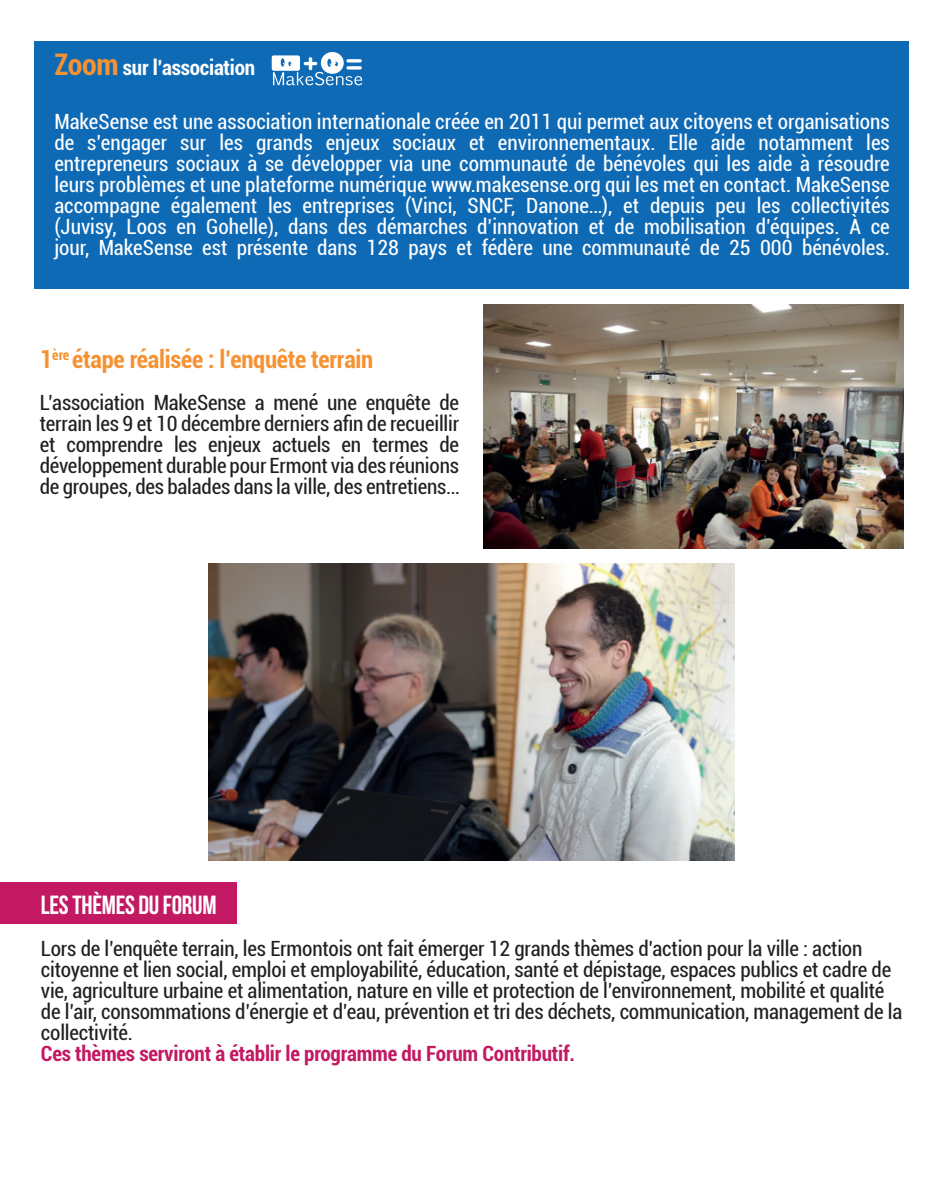
<style>
.page{position:relative;width:943px;height:1191px;background:#fff}
.page>*{position:absolute;margin:0;border:0;box-sizing:border-box;transform-origin:0 0}
.t1{font:26.25px "Bebas Neue";letter-spacing:-.01em;color:#fff}
.t2{font:700 condensed 24.5px "Roboto";letter-spacing:-.01em;color:#f69232}
.t3{font:condensed 21px/21px "Roboto";letter-spacing:-.01em;color:#231f20}
.t4{font:condensed 21px/21px "Roboto";color:#fff;text-align:justify}
.t5{font:700 condensed 21px "Roboto";letter-spacing:-.01em;color:#c31963}
.t6{font:700 condensed 21px "Roboto";letter-spacing:-.01em;color:#fff}
.s1{font-size:29.75px;color:#f69232}
</style>
<div class="page">
<div style="left:34px;top:41px;width:874px;height:247px;background:#0f6ab5"></div>
<svg style="left:272px;top:52px;width:90px;height:33px"></svg>
<div style="left:0;top:882px;width:237px;height:42px;background:#c31963"></div>
<img style="left:209px;top:564px;width:525px;height:297px">
<img style="left:484px;top:305px;width:419px;height:243px">
<p class="t6" style="left:54px;top:53px;width:202px"><span class="s1">Zoom</span> sur l’association</p>
<p class="t4" style="left:54px;top:111px;width:837px">MakeSense est une association internationale créée en 2011 qui permet aux citoyens et organisations de s’engager sur les grands enjeux sociaux et environnementaux. Elle aide notamment les entrepreneurs sociaux à se développer via une communauté de bénévoles qui les aide à résoudre leurs problèmes et une plateforme numérique www.makesense.org qui les met en contact. MakeSense accompagne également les entreprises (Vinci, SNCF, Danone…), et depuis peu les collectivités (Juvisy, Loos en Gohelle), dans des démarches d’innovation et de mobilisation d’équipes. À ce jour, MakeSense est présente dans 128 pays et fédère une communauté de 25 000 bénévoles.</p>
<p class="t2" style="left:40px;top:342px;width:335px">1<sup>ère</sup> étape réalisée : l’enquête terrain</p>
<p class="t3" style="left:40px;top:391px;width:421px;text-align:justify">L’association MakeSense a mené une enquête de terrain les 9 et 10 décembre derniers afin de recueillir et comprendre les enjeux actuels en termes de développement durable pour Ermont via des réunions de groupes, des balades dans la ville, des entretiens…</p>
<p class="t1" style="left:41px;top:890px;width:177px">LES THÈMES DU FORUM</p>
<p class="t3" style="left:41px;top:937px;width:862px">Lors de l’enquête terrain, les Ermontois ont fait émerger 12 grands thèmes d’action pour la ville : action citoyenne et lien social, emploi et employabilité, éducation, santé et dépistage, espaces publics et cadre de vie, agriculture urbaine et alimentation, nature en ville et protection de l’environnement, mobilité et qualité de l’air, consommations d’énergie et d’eau, prévention et tri des déchets, communication, management de la collectivité.</p>
<p class="t5" style="left:41px;top:1038px;width:535px">Ces thèmes serviront à établir le programme du Forum Contributif.</p>
</div>
